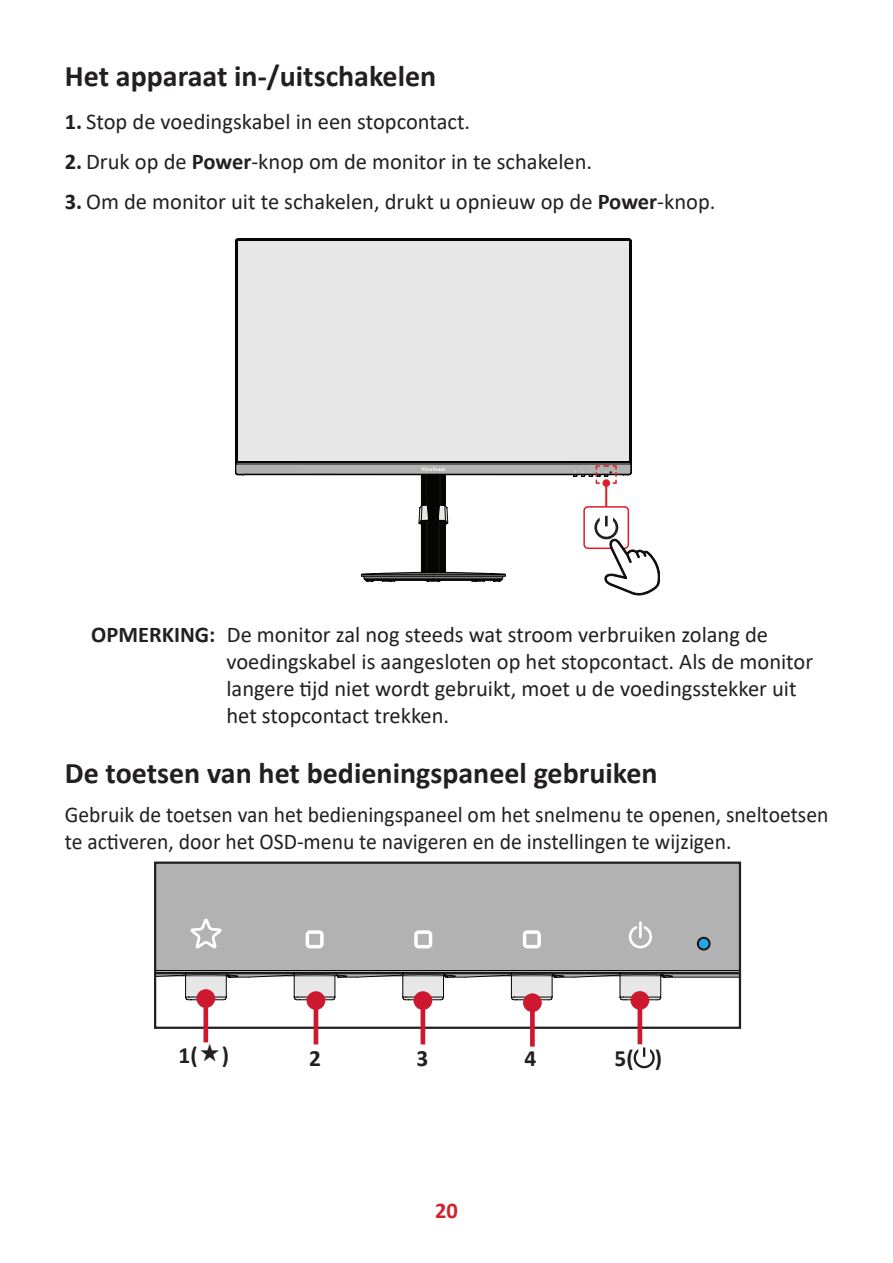
<style>
.page{position:relative;width:893px;height:1263px;background:#fff}
.page>*{position:absolute;margin:0;border:0;box-sizing:border-box;transform-origin:0 0}
.t1{font:700 30px "Calibri";color:#231f20}
.t2{font:700 23.4px "Calibri";color:#231f20}
.t3{font:22.5px/27px "Calibri";color:#231f20}
.t4{font:22.5px/27px "Calibri";color:#231f20;scale:.96 1}
.t5{font:700 22.5px "Calibri";color:#d1232a}
.s1{font-weight:700}
</style>
<div class="page">
<svg style="left:235px;top:239px;width:396px;height:338px"></svg>
<svg style="left:361px;top:467px;width:144px;height:114px"></svg>
<div style="left:584px;top:507px;width:44px;height:41px;background:#fff;border-radius:4px"></div>
<div style="left:583px;top:506px;width:46px;height:43px;border:2px solid #dd1f28;border-radius:4px"></div>
<svg style="left:574px;top:464px;width:44px;height:21px"></svg>
<hr style="left:605px;top:483px;width:2px;height:24px;background:#dd1f28">
<div style="left:602px;top:479px;width:8px;height:8px;background:#dd1f28;border-radius:50%"></div>
<svg style="left:594px;top:516px;width:66px;height:79px"></svg>
<div style="left:157px;top:864px;width:581px;height:114px;background:#b2b2b2"></div>
<svg style="left:157px;top:918px;width:553px;height:83px"></svg>
<div style="left:154px;top:861px;width:587px;height:168px;border:2px solid #231f20"></div>
<div style="left:203px;top:998px;width:5px;height:44px;background:#ce182f"></div>
<div style="left:196px;top:989px;width:19px;height:19px;background:#ce182f;border-radius:50%"></div>
<hr style="left:314px;top:1000px;width:4px;height:44px;background:#ce182f">
<div style="left:307px;top:991px;width:18px;height:19px;background:#ce182f;border-radius:50%"></div>
<hr style="left:421px;top:1000px;width:4px;height:44px;background:#ce182f">
<div style="left:414px;top:991px;width:18px;height:19px;background:#ce182f;border-radius:50%"></div>
<div style="left:530px;top:1003px;width:5px;height:43px;background:#ce182f"></div>
<div style="left:523px;top:993px;width:19px;height:19px;background:#ce182f;border-radius:50%"></div>
<hr style="left:638px;top:1000px;width:4px;height:44px;background:#ce182f">
<div style="left:630px;top:991px;width:19px;height:19px;background:#ce182f;border-radius:50%"></div>
<svg style="left:634px;top:1047px;width:21px;height:21px"></svg>
<h1 class="t1" style="left:65px;top:55px;width:373px">Het apparaat in-/uitschakelen</h1>
<p class="t3" style="left:65px;top:108px;width:407px"><span class="s1">1.</span> Stop de voedingskabel in een stopcontact.</p>
<p class="t3" style="left:65px;top:147px;width:529px"><span class="s1">2.</span> Druk op de <span class="s1">Power</span>-knop om de monitor in te schakelen.</p>
<p class="t3" style="left:65px;top:187px;width:652px"><span class="s1">3.</span> Om de monitor uit te schakelen, drukt u opnieuw op de <span class="s1">Power</span>-knop.</p>
<p class="t3" style="left:226px;top:620px;width:588px;text-indent:-135px"><span class="s1">OPMERKING:</span> De monitor zal nog steeds wat stroom verbruiken zolang de voedingskabel is aangesloten op het stopcontact. Als de monitor langere tijd niet wordt gebruikt, moet u de voedingsstekker uit het stopcontact trekken.</p>
<h1 class="t1" style="left:65px;top:752px;width:594px">De toetsen van het bedieningspaneel gebruiken</h1>
<p class="t4" style="left:65px;top:800px;width:797px">Gebruik de toetsen van het bedieningspaneel om het snelmenu te openen, sneltoetsen te activeren, door het OSD-menu te navigeren en de instellingen te wijzigen.</p>
<p class="t2" style="left:179px;top:1038px;width:52px">1( )</p>
<p class="t2" style="left:309px;top:1041px;width:13px">2</p>
<p class="t2" style="left:416px;top:1041px;width:13px">3</p>
<p class="t2" style="left:525px;top:1041px;width:13px">4</p>
<p class="t2" style="left:614px;top:1042px;width:49px">5( )</p>
<p class="t5" style="left:435px;top:1194px;width:24px">20</p>
</div>
